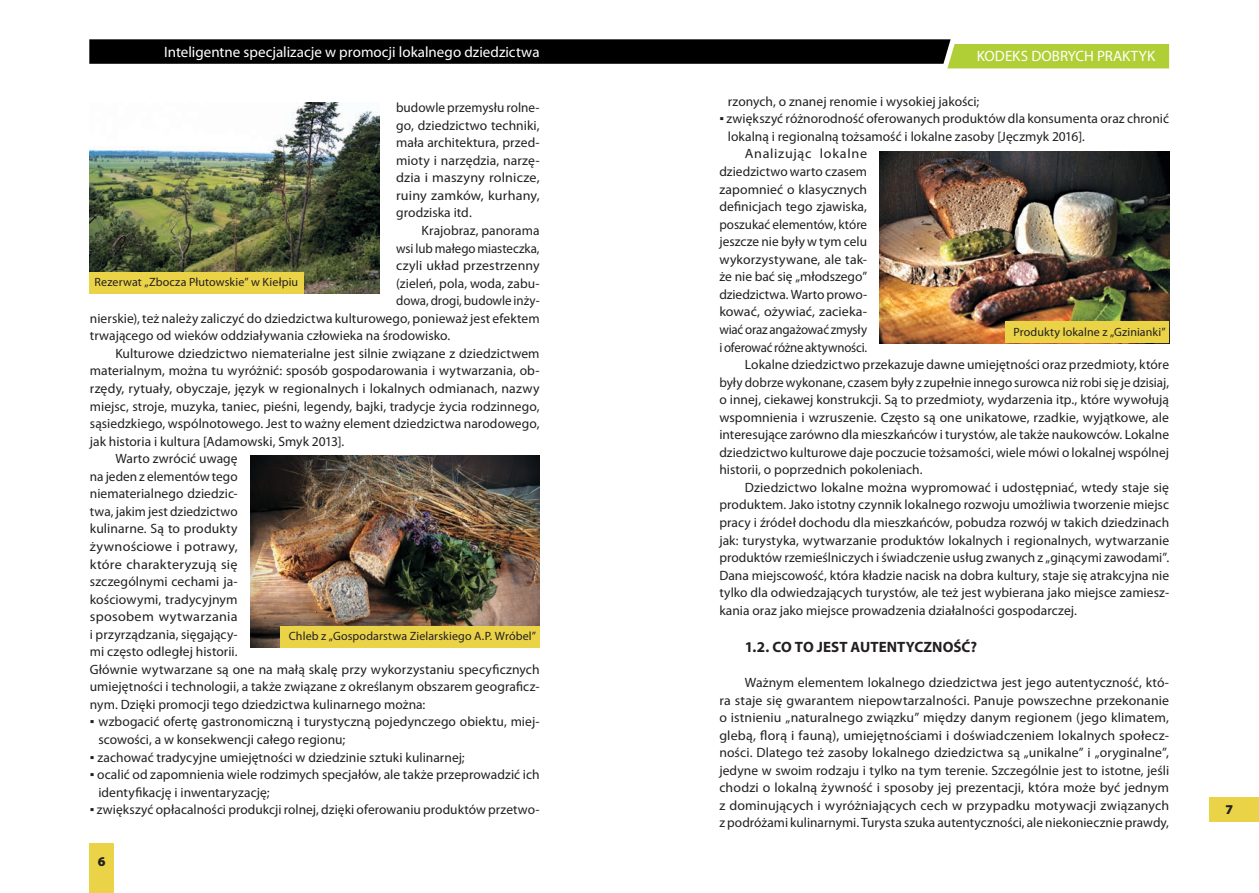
<style>
.page{position:relative;width:1259px;height:893px;background:#fff}
.page>*{position:absolute;margin:0;border:0;box-sizing:border-box;transform-origin:0 0}
.t1{font:15px "Myriad Pro";color:#fff}
.t2{font:700 15px "Myriad Pro";color:#231f20}
.t3{font:13.5px/17.5px "Myriad Pro";letter-spacing:.005em;color:#231f20;text-align:justify}
.t4{font:13.5px "Myriad Pro";letter-spacing:.005em;color:#231f20;scale:1.05 1}
.t5{font:13.5px "Myriad Pro";letter-spacing:.005em;color:#231f20;scale:.96 1}
.t6{font:13.5px "Myriad Pro";letter-spacing:-.015em;color:#231f20;scale:.95 1}
.t7{font:13.5px "Myriad Pro";letter-spacing:-.015em;color:#231f20;scale:.96 1}
.t8{font:13.5px "Myriad Pro";letter-spacing:.005em;color:#231f20;scale:1.04 1}
.t9{font:13.5px "Myriad Pro";letter-spacing:.045em;color:#231f20;scale:1.05 1}
.t10{font:900 13.5px "Myriad Pro";color:#231f20}
.t11{font:12px "Myriad Pro";letter-spacing:.01em;color:#231f20}
.s1{font-family:"Tahoma";font-weight:700}
</style>
<div class="page">
<svg style="left:89px;top:39px;width:1080px;height:29px;background:#474c32"></svg>
<div style="left:89px;top:844px;width:25px;height:49px;background:#ebd348"></div>
<div style="left:1209px;top:797px;width:50px;height:24px;background:#ebd348"></div>
<img style="left:90px;top:102px;width:289px;height:191px">
<img style="left:250px;top:456px;width:289px;height:191px">
<img style="left:880px;top:152px;width:289px;height:191px">
<div style="left:89px;top:272px;width:215px;height:21px;background:#ebd348"></div>
<div style="left:280px;top:626px;width:259px;height:21px;background:#ebd348"></div>
<div style="left:1005px;top:322px;width:164px;height:21px;background:#ebd348"></div>
<p class="t1" style="left:164px;top:42px;width:377px">Inteligentne specjalizacje w promocji lokalnego dziedzictwa</p>
<p class="t3" style="left:396px;top:99px;width:145px">budowle przemysłu rolne&shy;go, dziedzictwo techniki, mała architektura, przed&shy;mioty i narzędzia, narzę&shy;dzia i maszyny rolnicze, ruiny zamków, kurhany, grodziska itd.</p>
<p class="t3" style="left:421px;top:222px;width:119px">Krajobraz, panorama</p>
<p class="t5" style="left:396px;top:240px;width:151px">wsi lub małego miasteczka,</p>
<p class="t3" style="left:396px;top:257px;width:145px">czyli układ przestrzenny</p>
<p class="t3" style="left:396px;top:274px;width:145px">(zieleń, pola, woda, zabu-</p>
<p class="t5" style="left:396px;top:292px;width:151px">dowa, drogi, budowle inży-</p>
<p class="t3" style="left:90px;top:309px;width:451px">nierskie), też należy zaliczyć do dziedzictwa kulturowego, ponieważ jest efektem</p>
<p class="t3" style="left:90px;top:327px;width:362px">trwającego od wieków oddziaływania człowieka na środowisko.</p>
<p class="t3" style="left:115px;top:344px;width:426px">Kulturowe dziedzictwo niematerialne jest silnie związane z dziedzictwem</p>
<p class="t3" style="left:90px;top:362px;width:451px">materialnym, można tu wyróżnić: sposób gospodarowania i wytwarzania, ob-</p>
<p class="t3" style="left:90px;top:379px;width:451px">rzędy, rytuały, obyczaje, język w regionalnych i lokalnych odmianach, nazwy</p>
<p class="t3" style="left:90px;top:397px;width:451px">miejsc, stroje, muzyka, taniec, pieśni, legendy, bajki, tradycje życia rodzinnego,</p>
<p class="t3" style="left:90px;top:415px;width:451px">sąsiedzkiego, wspólnotowego. Jest to ważny element dziedzictwa narodowego,</p>
<p class="t3" style="left:90px;top:432px;width:256px">jak historia i kultura [Adamowski, Smyk 2013].</p>
<p class="t3" style="left:115px;top:450px;width:124px">Warto zwrócić uwagę</p>
<p class="t3" style="left:90px;top:467px;width:149px">na jeden z elementów tego</p>
<p class="t3" style="left:90px;top:485px;width:149px">niematerialnego dziedzic-</p>
<p class="t3" style="left:90px;top:502px;width:149px">twa, jakim jest dziedzictwo</p>
<p class="t3" style="left:90px;top:520px;width:149px">kulinarne. Są to produkty</p>
<p class="t4" style="left:90px;top:538px;width:142px">żywnościowe i potrawy,</p>
<p class="t4" style="left:90px;top:556px;width:142px">które charakteryzują się</p>
<p class="t3" style="left:90px;top:573px;width:149px">szczególnymi cechami ja-</p>
<p class="t3" style="left:90px;top:590px;width:149px">kościowymi, tradycyjnym</p>
<p class="t4" style="left:90px;top:608px;width:142px">sposobem wytwarzania</p>
<p class="t3" style="left:90px;top:625px;width:149px">i przyrządzania, sięgający-</p>
<p class="t3" style="left:90px;top:643px;width:149px">mi często odległej historii.</p>
<p class="t3" style="left:90px;top:660px;width:451px">Głównie wytwarzane są one na małą skalę przy wykorzystaniu specyficznych</p>
<p class="t3" style="left:90px;top:678px;width:451px">umiejętności i technologii, a także związane z określanym obszarem geograficz-</p>
<p class="t3" style="left:90px;top:695px;width:337px">nym. Dzięki promocji tego dziedzictwa kulinarnego można:</p>
<p class="t3" style="left:98px;top:713px;width:443px;text-indent:-9px"><span class="s1">▪</span> wzbogacić ofertę gastronomiczną i turystyczną pojedynczego obiektu, miej&shy;scowości, a w konsekwencji całego regionu;</p>
<p class="t3" style="left:90px;top:748px;width:376px"><span class="s1">▪</span> zachować tradycyjne umiejętności w dziedzinie sztuki kulinarnej;</p>
<p class="t3" style="left:98px;top:766px;width:443px;text-indent:-9px"><span class="s1">▪</span> ocalić od zapomnienia wiele rodzimych specjałów, ale także przeprowadzić ich identyfikację i inwentaryzację;</p>
<p class="t3" style="left:90px;top:801px;width:451px"><span class="s1">▪</span> zwiększyć opłacalności produkcji rolnej, dzięki oferowaniu produktów przetwo-</p>
<p class="t11" style="left:95px;top:275px;width:205px">Rezerwat „Zbocza Płutowskie” w Kiełpiu</p>
<p class="t11" style="left:289px;top:629px;width:249px">Chleb z „Gospodarstwa Zielarskiego A.P. Wróbel”</p>
<p class="t10" style="left:98px;top:852px;width:9px">6</p>
<p class="t1" style="left:976px;top:47px;width:180px">KODEKS DOBRYCH PRAKTYK</p>
<p class="t3" style="left:728px;top:92px;width:253px">rzonych, o znanej renomie i wysokiej jakości;</p>
<p class="t3" style="left:719px;top:110px;width:451px"><span class="s1">▪</span> zwiększyć różnorodność oferowanych produktów dla konsumenta oraz chronić</p>
<p class="t3" style="left:728px;top:127px;width:359px">lokalną i regionalną tożsamość i lokalne zasoby [Jęczmyk 2016].</p>
<p class="t9" style="left:745px;top:146px;width:118px">Analizując lokalne</p>
<p class="t3" style="left:719px;top:162px;width:149px">dziedzictwo warto czasem</p>
<p class="t3" style="left:719px;top:180px;width:149px">zapomnieć o klasycznych</p>
<p class="t3" style="left:719px;top:198px;width:149px">definicjach tego zjawiska,</p>
<p class="t3" style="left:719px;top:215px;width:149px">poszukać elementów, które</p>
<p class="t3" style="left:719px;top:233px;width:149px">jeszcze nie były w tym celu</p>
<p class="t3" style="left:719px;top:250px;width:149px">wykorzystywane, ale tak-</p>
<p class="t3" style="left:719px;top:268px;width:149px">że nie bać się „młodszego”</p>
<p class="t3" style="left:719px;top:285px;width:149px">dziedzictwa. Warto prowo-</p>
<p class="t8" style="left:719px;top:304px;width:144px">kować, ożywiać, zacieka-</p>
<p class="t7" style="left:719px;top:321px;width:155px">wiać oraz angażować zmysły</p>
<p class="t6" style="left:719px;top:339px;width:157px">i oferować różne aktywności.</p>
<p class="t3" style="left:745px;top:356px;width:426px">Lokalne dziedzictwo przekazuje dawne umiejętności oraz przedmioty, które</p>
<p class="t3" style="left:719px;top:373px;width:451px">były dobrze wykonane, czasem były z zupełnie innego surowca niż robi się je dzisiaj,</p>
<p class="t3" style="left:719px;top:391px;width:451px">o innej, ciekawej konstrukcji. Są to przedmioty, wydarzenia itp., które wywołują</p>
<p class="t3" style="left:719px;top:408px;width:451px">wspomnienia i wzruszenie. Często są one unikatowe, rzadkie, wyjątkowe, ale</p>
<p class="t3" style="left:719px;top:426px;width:451px">interesujące zarówno dla mieszkańców i turystów, ale także naukowców. Lokalne</p>
<p class="t3" style="left:719px;top:443px;width:451px">dziedzictwo kulturowe daje poczucie tożsamości, wiele mówi o lokalnej wspólnej</p>
<p class="t3" style="left:719px;top:461px;width:205px">historii, o poprzednich pokoleniach.</p>
<p class="t3" style="left:745px;top:478px;width:426px">Dziedzictwo lokalne można wypromować i udostępniać, wtedy staje się</p>
<p class="t3" style="left:719px;top:496px;width:451px">produktem. Jako istotny czynnik lokalnego rozwoju umożliwia tworzenie miejsc</p>
<p class="t3" style="left:719px;top:513px;width:451px">pracy i źródeł dochodu dla mieszkańców, pobudza rozwój w takich dziedzinach</p>
<p class="t3" style="left:719px;top:531px;width:451px">jak: turystyka, wytwarzanie produktów lokalnych i regionalnych, wytwarzanie</p>
<p class="t3" style="left:719px;top:549px;width:451px">produktów rzemieślniczych i świadczenie usług zwanych z „ginącymi zawodami”.</p>
<p class="t3" style="left:719px;top:566px;width:451px">Dana miejscowość, która kładzie nacisk na dobra kultury, staje się atrakcyjna nie</p>
<p class="t3" style="left:719px;top:584px;width:451px">tylko dla odwiedzających turystów, ale też jest wybierana jako miejsce zamiesz-</p>
<p class="t3" style="left:719px;top:601px;width:359px">kania oraz jako miejsce prowadzenia działalności gospodarczej.</p>
<p class="t2" style="left:745px;top:637px;width:234px">1.2. CO TO JEST AUTENTYCZNOŚĆ?</p>
<p class="t3" style="left:719px;top:673px;width:451px;text-indent:26px">Ważnym elementem lokalnego dziedzictwa jest jego autentyczność, któ&shy;ra staje się gwarantem niepowtarzalności. Panuje powszechne przekonanie o istnieniu „naturalnego związku” między danym regionem (jego klimatem, glebą, florą i fauną), umiejętnościami i doświadczeniem lokalnych społecz&shy;ności. Dlatego też zasoby lokalnego dziedzictwa są „unikalne” i „oryginalne”, jedyne w swoim rodzaju i tylko na tym terenie. Szczególnie jest to istotne, jeśli chodzi o lokalną żywność i sposoby jej prezentacji, która może być jednym z dominujących i wyróżniających cech w przypadku motywacji związanych z podróżami kulinarnymi. Turysta szuka autentyczności, ale niekoniecznie prawdy,</p>
<p class="t11" style="left:1013px;top:325px;width:154px">Produkty lokalne z „Gzinianki”</p>
<p class="t10" style="left:1225px;top:801px;width:9px">7</p>
</div>
